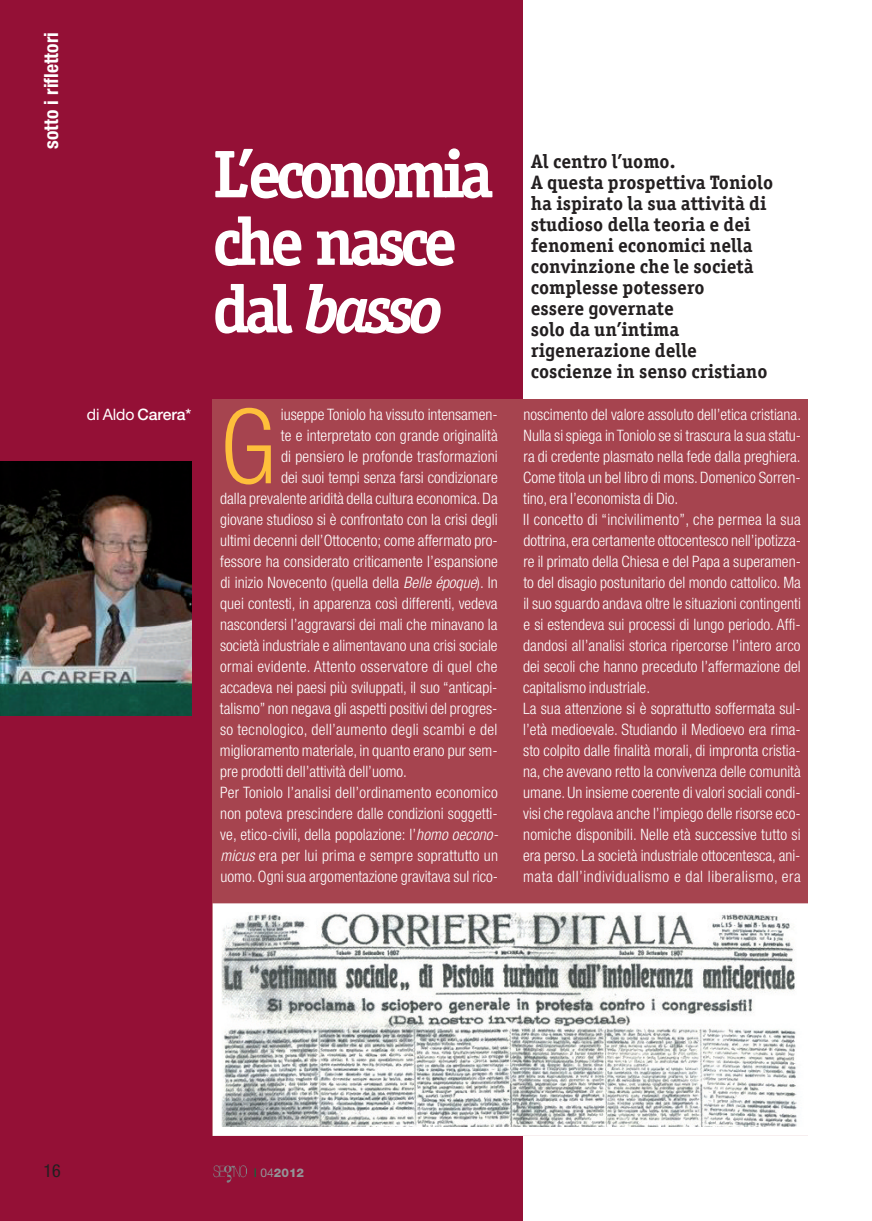
<style>
.page{position:relative;width:872px;height:1221px;background:#fff}
.page>*{position:absolute;margin:0;border:0;box-sizing:border-box;transform-origin:0 0}
.t1{font:300 condensed 103.95px "Helvetica Neue LT Std";color:#febf3b}
.t2{font:700 67.5px/67.5px "Officina Serif";letter-spacing:-.085em;color:#fff}
.t3{font:700 19.5px/21px "Officina Serif Std";color:#231f20}
.t4{font:700 condensed 19.5px "Helvetica Neue LT Std";color:#fff}
.t5{font:condensed 18px "Helvetica Neue LT Std";color:#231f20}
.t6{font:300 condensed 15.75px/21px "Helvetica Neue LT Std";color:#fff}
.t7{font:300 condensed 15.75px "Helvetica Neue LT Std";letter-spacing:.02em;color:#fff}
.t8{font:500 15.75px "Helvetica Neue LT Std";letter-spacing:-.005em;color:#fff}
.t9{font:800 12px "Helvetica Neue LT Std";color:#939598}
.s1{font-style:italic}
.s2{font-weight:400}
.s3{font-weight:400;color:#006f3a}
</style>
<div class="page">
<div style="left:0;top:0;width:523px;height:1220px;background:#941036"></div>
<div style="left:213px;top:399px;width:595px;height:736px;background:#a6444f"></div>
<img style="left:213px;top:1165px;width:34px;height:17px">
<img style="left:0;top:462px;width:191px;height:253px">
<img style="left:223px;top:913px;width:585px;height:212px">
<div style="left:213px;top:903px;width:606px;height:232px;border:9px solid #fff"></div>
<p class="t4" style="left:44px;top:149px;width:118px;rotate:-90deg">sotto i riflettori</p>
<h2 class="t2" style="left:212px;top:146px;width:282px">L’economia che nasce dal <span class="s1">basso</span></h2>
<p class="t8" style="left:87px;top:409px;width:106px"><span class="s2">di Aldo</span> Carera*</p>
<h1 class="t1" style="left:220px;top:409px;width:57px">G</h1>
<p class="t6" style="left:281px;top:405px;width:218px">iuseppe Toniolo ha vissuto intensamen-</p>
<p class="t6" style="left:281px;top:426px;width:218px">te e interpretato con grande originalità</p>
<p class="t6" style="left:281px;top:447px;width:218px">di pensiero le profonde trasformazioni</p>
<p class="t6" style="left:281px;top:468px;width:218px">dei suoi tempi senza farsi condizionare</p>
<p class="t6" style="left:220px;top:489px;width:279px">dalla prevalente aridità della cultura economica. Da</p>
<p class="t6" style="left:220px;top:510px;width:279px">giovane studioso si è confrontato con la crisi degli</p>
<p class="t6" style="left:220px;top:531px;width:279px">ultimi decenni dell’Ottocento; come affermato pro-</p>
<p class="t6" style="left:220px;top:552px;width:279px">fessore ha considerato criticamente l’espansione</p>
<p class="t6" style="left:220px;top:573px;width:279px">di inizio Novecento (quella della <span class="s1">Belle époque</span>). In</p>
<p class="t6" style="left:220px;top:594px;width:279px">quei contesti, in apparenza così differenti, vedeva</p>
<p class="t6" style="left:220px;top:615px;width:279px">nascondersi l’aggravarsi dei mali che minavano la</p>
<p class="t6" style="left:220px;top:636px;width:279px">società industriale e alimentavano una crisi sociale</p>
<p class="t7" style="left:220px;top:661px;width:279px">ormai evidente. Attento osservatore di quel che</p>
<p class="t6" style="left:220px;top:678px;width:279px">accadeva nei paesi più sviluppati, il suo “anticapi-</p>
<p class="t6" style="left:220px;top:699px;width:279px">talismo” non negava gli aspetti positivi del progres-</p>
<p class="t7" style="left:220px;top:724px;width:279px">so tecnologico, dell’aumento degli scambi e del</p>
<p class="t6" style="left:220px;top:741px;width:279px">miglioramento materiale, in quanto erano pur sem-</p>
<p class="t6" style="left:220px;top:762px;width:188px">pre prodotti dell’attività dell’uomo.</p>
<p class="t6" style="left:220px;top:783px;width:279px">Per Toniolo l’analisi dell’ordinamento economico</p>
<p class="t6" style="left:220px;top:804px;width:279px">non poteva prescindere dalle condizioni soggetti-</p>
<p class="t6" style="left:220px;top:825px;width:278px">ve, etico-civili, della popolazione: l’<span class="s1">homo oecono-</span></p>
<p class="t6" style="left:220px;top:846px;width:279px"><span class="s1">micus</span> era per lui prima e sempre soprattutto un</p>
<p class="t6" style="left:221px;top:867px;width:279px">uomo. Ogni sua argomentazione gravitava sul rico-</p>
<p class="t3" style="left:530px;top:152px;width:244px">Al centro l’uomo.<br>A questa prospettiva Toniolo ha ispirato la sua attività di studioso della teoria e dei fenomeni economici nella convinzione che le società complesse potessero<br>essere governate<br>solo da un’intima rigenerazione delle coscienze in senso cristiano</p>
<p class="t6" style="left:523px;top:405px;width:279px">noscimento del valore assoluto dell’etica cristiana.<br>Nulla si spiega in Toniolo se si trascura la sua statu&shy;ra di credente plasmato nella fede dalla preghiera.<br>Come titola un bel libro di mons. Domenico Sorren&shy;tino, era l’economista di Dio.<br>Il concetto di “incivilimento”, che permea la sua dottrina, era certamente ottocentesco nell’ipotizza&shy;re il primato della Chiesa e del Papa a superamen&shy;to del disagio postunitario del mondo cattolico. Ma il suo sguardo andava oltre le situazioni contingenti e si estendeva sui processi di lungo periodo. Affi&shy;dandosi all’analisi storica ripercorse l’intero arco dei secoli che hanno preceduto l’affermazione del capitalismo industriale.<br>La sua attenzione si è soprattutto soffermata sul&shy;l’età medioevale. Studiando il Medioevo era rima&shy;sto colpito dalle finalità morali, di impronta cristia&shy;na, che avevano retto la convivenza delle comunità umane. Un insieme coerente di valori sociali condi&shy;visi che regolava anche l’impiego delle risorse eco&shy;nomiche disponibili. Nelle età successive tutto si era perso. La società industriale ottocentesca, ani&shy;mata dall’individualismo e dal liberalismo, era</p>
<p class="t5" style="left:43px;top:1163px;width:19px">16</p>
<p class="t9" style="left:254px;top:1167px;width:52px"><span class="s3">I</span> <span class="s2">04</span>2012</p>
</div>
